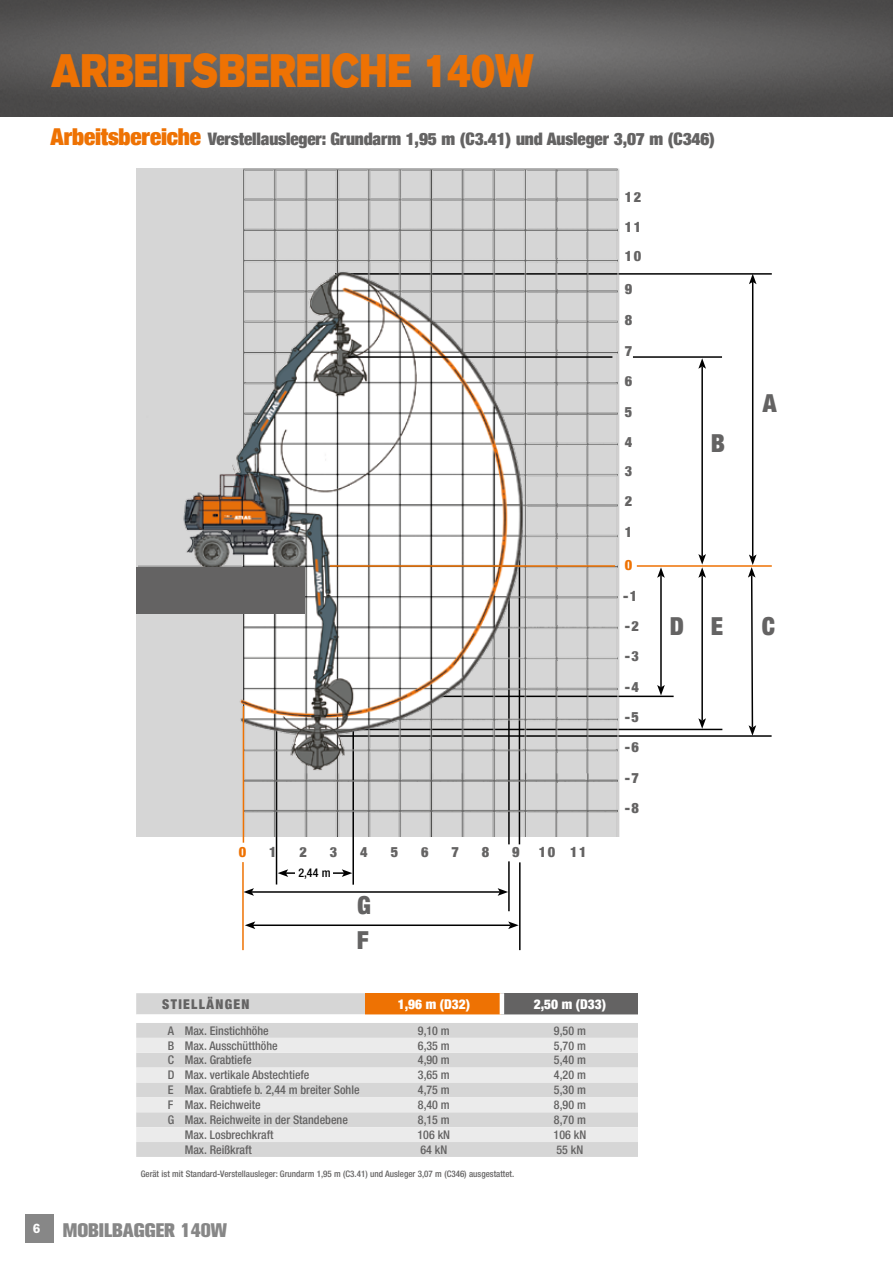
<style>
.page{position:relative;width:893px;height:1263px;background:#fff}
.page>*{position:absolute;margin:0;border:0;box-sizing:border-box;transform-origin:0 0}
.t1{font:46.5px "Akzidenz Grotesk BQ Super";color:#ee7203;scale:.8 1}
.t2{font:900 condensed 24.75px/34.8px "Helvetica 97";color:#646363}
.t3{font:800 19.5px "Akzidenz Grotesk BQ";color:#878787}
.t4{font:900 condensed 17.25px "Helvetica Neue LT Com";letter-spacing:-.005em;color:#646363}
.t5{font:900 condensed 14.4px/30.3px "Helvetica 97";letter-spacing:.1em;color:#646363}
.t6{font:900 condensed 14.4px "Helvetica 97";color:#ee7203}
.t7{font:900 condensed 13.5px "Helvetica Neue LT Com";color:#fff}
.t8{font:900 condensed 13.5px "Helvetica Neue LT Com";letter-spacing:.1em;color:#646363}
.t9{font:500 condensed 12px "Helvetica Neue LT Com";color:#646363}
.t10{font:500 condensed 12px "Helvetica Neue LT Com";color:#000}
.t11{font:500 condensed 9px "Helvetica Neue LT Com";color:#646363}
.s1{font-size:23.25px;color:#ee7203}
</style>
<div class="page">
<img style="left:0;top:0;width:893px;height:117px">
<div style="left:136px;top:993px;width:502px;height:164px;background:#d6d6d6"></div>
<div style="left:366px;top:993px;width:136px;height:21px;background:#ee7203"></div>
<div style="left:502px;top:993px;width:136px;height:21px;background:#646363"></div>
<svg style="left:136px;top:1014px;width:502px;height:9px"></svg>
<svg style="left:136px;top:1038px;width:502px;height:104px;background:#e2e2e2"></svg>
<hr style="left:500px;top:993px;width:4px;height:21px;background:#fff">
<hr style="left:633px;top:356px;width:89px;height:2px;background:#000">
<hr style="left:637px;top:565px;width:135px;height:2px;background:#ee7203">
<hr style="left:353px;top:729px;width:369px;height:1px;background:#000">
<hr style="left:431px;top:696px;width:243px;height:1px;background:#000">
<hr style="left:317px;top:735px;width:455px;height:2px;background:#000">
<hr style="left:286px;top:872px;width:58px;height:2px;background:#000">
<svg style="left:278px;top:869px;width:10px;height:8px"></svg>
<svg style="left:342px;top:869px;width:10px;height:8px"></svg>
<hr style="left:253px;top:924px;width:257px;height:2px;background:#000">
<svg style="left:245px;top:921px;width:10px;height:8px"></svg>
<svg style="left:508px;top:921px;width:11px;height:8px"></svg>
<hr style="left:252px;top:891px;width:248px;height:2px;background:#000">
<svg style="left:244px;top:888px;width:10px;height:8px"></svg>
<svg style="left:498px;top:888px;width:10px;height:8px"></svg>
<hr style="left:335px;top:273px;width:437px;height:2px;background:#000">
<hr style="left:752px;top:282px;width:1px;height:275px;background:#000">
<svg style="left:749px;top:274px;width:7px;height:10px"></svg>
<svg style="left:748px;top:554px;width:8px;height:182px"></svg>
<hr style="left:701px;top:575px;width:2px;height:146px;background:#000">
<svg style="left:698px;top:718px;width:8px;height:11px"></svg>
<hr style="left:660px;top:575px;width:2px;height:112px;background:#000">
<svg style="left:657px;top:685px;width:8px;height:10px"></svg>
<svg style="left:657px;top:567px;width:8px;height:11px"></svg>
<hr style="left:276px;top:728px;width:1px;height:156px;background:#000">
<hr style="left:242px;top:862px;width:2px;height:88px;background:#ee7203">
<hr style="left:519px;top:517px;width:1px;height:327px;background:#000">
<hr style="left:519px;top:862px;width:2px;height:88px;background:#000">
<hr style="left:508px;top:568px;width:2px;height:276px;background:#000">
<hr style="left:508px;top:861px;width:2px;height:50px;background:#000">
<hr style="left:352px;top:729px;width:2px;height:156px;background:#000">
<hr style="left:701px;top:366px;width:2px;height:190px;background:#000">
<svg style="left:698px;top:358px;width:8px;height:11px"></svg>
<svg style="left:698px;top:554px;width:8px;height:24px"></svg>
<div style="left:296px;top:867px;width:37px;height:17px;background:#fff"></div>
<img style="left:138px;top:168px;width:492px;height:669px">
<div style="left:136px;top:567px;width:168px;height:47px;background:#646363"></div>
<hr style="left:243px;top:706px;width:1px;height:137px;background:#ee7203">
<hr style="left:330px;top:565px;width:285px;height:2px;background:#ee7203">
<hr style="left:348px;top:356px;width:264px;height:2px;background:#000">
<div style="left:26px;top:1215px;width:28px;height:28px;background:#878787"></div>
<h1 class="t1" style="left:51px;top:44px;width:605px">ARBEITSBEREICHE 140W</h1>
<h3 class="t4" style="left:51px;top:128px;width:666px"><span class="s1">Arbeitsbereiche</span> Verstellausleger: Grundarm 1,95 m (C3.41) und Ausleger 3,07 m (C346)</h3>
<p class="t5" style="left:625px;top:181px;width:18px">12</p>
<p class="t5" style="left:625px;top:212px;width:18px">11</p>
<p class="t5" style="left:625px;top:241px;width:18px">10</p>
<p class="t5" style="left:625px;top:274px;width:9px">9</p>
<p class="t5" style="left:625px;top:304px;width:9px">8</p>
<p class="t5" style="left:625px;top:335px;width:9px">7</p>
<p class="t6" style="left:239px;top:842px;width:9px">0</p>
<p class="t5" style="left:269px;top:836px;width:9px">1</p>
<p class="t5" style="left:300px;top:836px;width:9px">2</p>
<p class="t5" style="left:330px;top:836px;width:9px">3</p>
<p class="t5" style="left:360px;top:836px;width:9px">4</p>
<p class="t5" style="left:391px;top:836px;width:9px">5</p>
<p class="t5" style="left:421px;top:836px;width:9px">6</p>
<p class="t5" style="left:451px;top:836px;width:9px">7</p>
<p class="t5" style="left:482px;top:836px;width:9px">8</p>
<p class="t5" style="left:512px;top:836px;width:9px">9</p>
<p class="t5" style="left:570px;top:836px;width:18px">11</p>
<p class="t5" style="left:539px;top:836px;width:18px">10</p>
<p class="t10" style="left:298px;top:865px;width:34px">2,44 m</p>
<h2 class="t2" style="left:357px;top:887px;width:16px">G<br>F</h2>
<p class="t5" style="left:625px;top:366px;width:9px">6</p>
<p class="t5" style="left:625px;top:396px;width:9px">5</p>
<p class="t5" style="left:625px;top:427px;width:9px">4</p>
<p class="t5" style="left:625px;top:455px;width:9px">3</p>
<p class="t5" style="left:625px;top:486px;width:9px">2</p>
<p class="t5" style="left:625px;top:517px;width:9px">1</p>
<p class="t6" style="left:625px;top:556px;width:9px">0</p>
<p class="t5" style="left:623px;top:580px;width:17px">-1 -2 -3 -4 -5</p>
<p class="t5" style="left:625px;top:732px;width:16px">-6</p>
<p class="t5" style="left:625px;top:762px;width:16px">-7 -8</p>
<p class="t8" style="left:162px;top:996px;width:89px">STIELLÄNGEN</p>
<p class="t7" style="left:398px;top:996px;width:74px">1,96 m (D32)</p>
<p class="t7" style="left:534px;top:996px;width:74px">2,50 m (D33)</p>
<p class="t9" style="left:168px;top:1023px;width:103px">A Max. Einstichhöhe</p>
<p class="t9" style="left:418px;top:1023px;width:33px">9,10 m</p>
<p class="t9" style="left:554px;top:1023px;width:33px">9,50 m</p>
<p class="t9" style="left:168px;top:1038px;width:112px">B Max. Ausschütthöhe</p>
<p class="t9" style="left:418px;top:1038px;width:33px">6,35 m</p>
<p class="t9" style="left:554px;top:1038px;width:33px">5,70 m</p>
<p class="t9" style="left:168px;top:1053px;width:86px">C Max. Grabtiefe</p>
<p class="t9" style="left:418px;top:1053px;width:33px">4,90 m</p>
<p class="t9" style="left:554px;top:1053px;width:33px">5,40 m</p>
<p class="t9" style="left:168px;top:1068px;width:143px">D Max. vertikale Abstechtiefe</p>
<p class="t9" style="left:418px;top:1068px;width:33px">3,65 m</p>
<p class="t9" style="left:554px;top:1068px;width:33px">4,20 m</p>
<p class="t9" style="left:168px;top:1083px;width:193px">E Max. Grabtiefe b. 2,44 m breiter Sohle</p>
<p class="t9" style="left:418px;top:1083px;width:33px">4,75 m</p>
<p class="t9" style="left:554px;top:1083px;width:33px">5,30 m</p>
<p class="t9" style="left:168px;top:1098px;width:95px">F Max. Reichweite</p>
<p class="t9" style="left:418px;top:1098px;width:33px">8,40 m</p>
<p class="t9" style="left:554px;top:1098px;width:33px">8,90 m</p>
<p class="t9" style="left:168px;top:1112px;width:182px">G Max. Reichweite in der Standebene</p>
<p class="t9" style="left:418px;top:1112px;width:33px">8,15 m</p>
<p class="t9" style="left:554px;top:1112px;width:33px">8,70 m</p>
<p class="t9" style="left:185px;top:1127px;width:90px">Max. Losbrechkraft</p>
<p class="t9" style="left:418px;top:1127px;width:34px">106 kN</p>
<p class="t9" style="left:554px;top:1127px;width:34px">106 kN</p>
<p class="t9" style="left:185px;top:1142px;width:69px">Max. Reißkraft</p>
<p class="t9" style="left:420px;top:1142px;width:28px">64 kN</p>
<p class="t9" style="left:556px;top:1142px;width:28px">55 kN</p>
<p class="t11" style="left:141px;top:1169px;width:375px">Gerät ist mit Standard-Verstellausleger: Grundarm 1,95 m (C3.41) und Ausleger 3,07 m (C346) ausgestattet.</p>
<h3 class="t3" style="left:33px;top:1219px;width:196px"><sup>6</sup> MOBILBAGGER 140W</h3>
<h2 class="t2" style="left:711px;top:426px;width:16px">B</h2>
<h2 class="t2" style="left:763px;top:386px;width:15px">A</h2>
<h2 class="t2" style="left:670px;top:608px;width:16px">D</h2>
<h2 class="t2" style="left:711px;top:608px;width:14px">E</h2>
<h2 class="t2" style="left:762px;top:608px;width:15px">C</h2>
</div>
